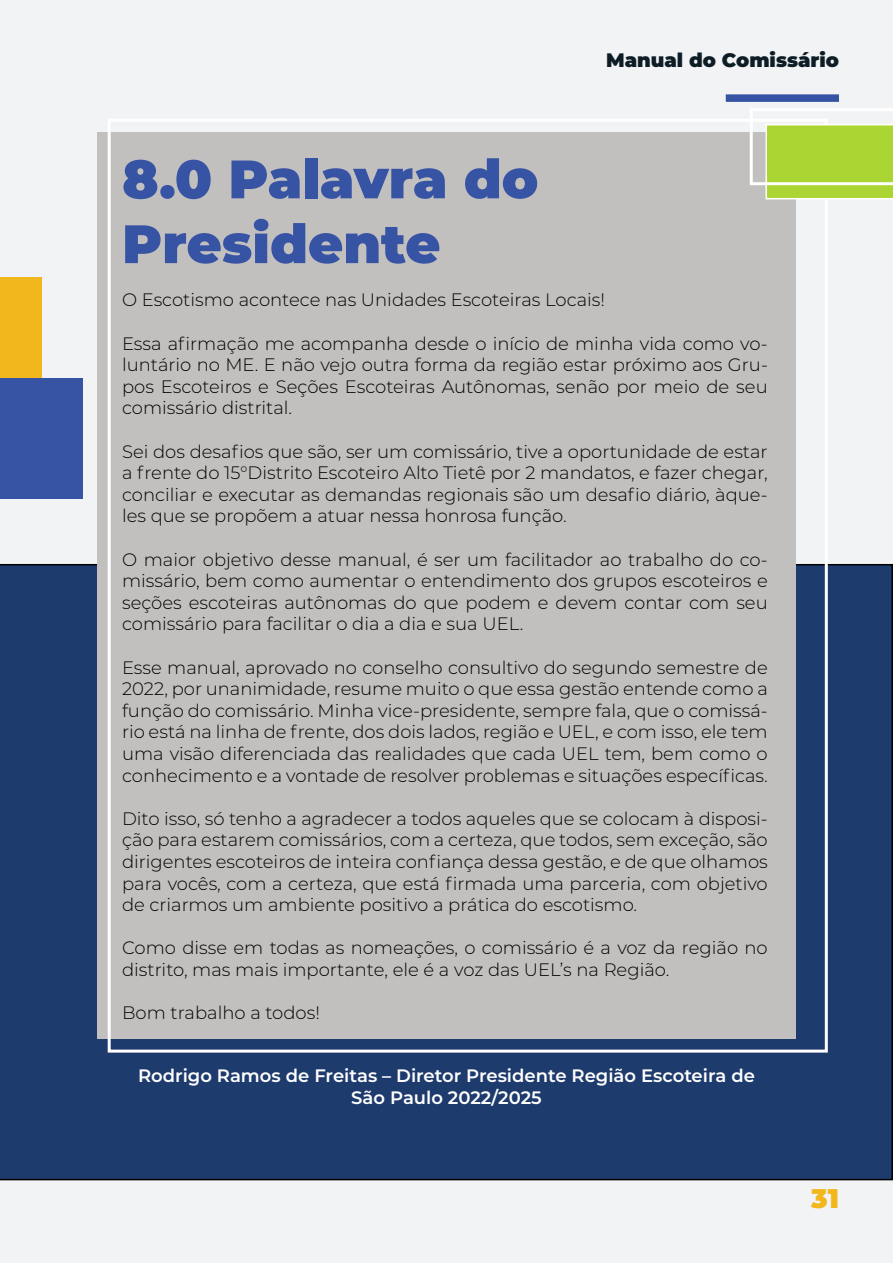
<style>
.page{position:relative;width:893px;height:1263px;background:#f1f3f4}
.page>*{position:absolute;margin:0;border:0;box-sizing:border-box;transform-origin:0 0}
.t1{font:900 54px/64.8px "Montserrat";color:#3753a4}
.t2{font:900 27px "Montserrat";color:#f1b71c}
.t3{font:900 19.5px "Montserrat";color:#0d1c25}
.t4{font:300 18px/21.6px "Montserrat";color:#000;text-align:justify}
.t5{font:600 18px/21.6px "Montserrat";color:#fff;text-align:center}
</style>
<div class="page">
<div style="left:726px;top:94px;width:113px;height:8px;background:#3753a4"></div>
<div style="left:0;top:564px;width:893px;height:616px;background:#1e3b6d"></div>
<div style="left:97px;top:132px;width:699px;height:907px;background:#c2c0bf"></div>
<div style="left:0;top:277px;width:42px;height:120px;background:#f1b71c"></div>
<div style="left:0;top:378px;width:83px;height:121px;background:#3753a4"></div>
<svg style="left:750px;top:108px;width:143px;height:91px"></svg>
<p class="t3" style="left:606px;top:45px;width:234px">Manual do Comissário</p>
<h1 class="t1" style="left:122px;top:143px;width:418px">8.0 Palavra do<br>Presidente</h1>
<p class="t4" style="left:122px;top:289px;width:484px">O Escotismo acontece nas Unidades Escoteiras Locais!</p>
<p class="t4" style="left:122px;top:332px;width:647px">Essa afirmação me acompanha desde o início de minha vida como vo&shy;luntário no ME. E não vejo outra forma da região estar próximo aos Gru&shy;pos Escoteiros e Seções Escoteiras Autônomas, senão por meio de seu comissário distrital.</p>
<p class="t4" style="left:122px;top:440px;width:647px">Sei dos desafios que são, ser um comissário, tive a oportunidade de estar a frente do 15°Distrito Escoteiro Alto Tietê por 2 mandatos, e fazer chegar, conciliar e executar as demandas regionais são um desafio diário, àque&shy;les que se propõem a atuar nessa honrosa função.</p>
<p class="t4" style="left:122px;top:548px;width:647px">O maior objetivo desse manual, é ser um facilitador ao trabalho do co&shy;missário, bem como aumentar o entendimento dos grupos escoteiros e seções escoteiras autônomas do que podem e devem contar com seu comissário para facilitar o dia a dia e sua UEL.</p>
<p class="t4" style="left:122px;top:656px;width:647px">Esse manual, aprovado no conselho consultivo do segundo semestre de 2022, por unanimidade, resume muito o que essa gestão entende como a função do comissário. Minha vice-presidente, sempre fala, que o comissá&shy;rio está na linha de frente, dos dois lados, região e UEL, e com isso, ele tem uma visão diferenciada das realidades que cada UEL tem, bem como o conhecimento e a vontade de resolver problemas e situações específicas.</p>
<p class="t4" style="left:122px;top:807px;width:647px">Dito isso, só tenho a agradecer a todos aqueles que se colocam à disposi&shy;ção para estarem comissários, com a certeza, que todos, sem exceção, são dirigentes escoteiros de inteira confiança dessa gestão, e de que olhamos para vocês, com a certeza, que está firmada uma parceria, com objetivo de criarmos um ambiente positivo a prática do escotismo.</p>
<p class="t4" style="left:122px;top:937px;width:647px">Como disse em todas as nomeações, o comissário é a voz da região no distrito, mas mais importante, ele é a voz das UEL’s na Região.</p>
<p class="t4" style="left:122px;top:1001px;width:199px">Bom trabalho a todos!</p>
<p class="t5" style="left:138px;top:1064px;width:618px">Rodrigo Ramos de Freitas – Diretor Presidente Região Escoteira de<br>São Paulo 2022/2025</p>
<h2 class="t2" style="left:811px;top:1178px;width:29px">31</h2>
</div>
